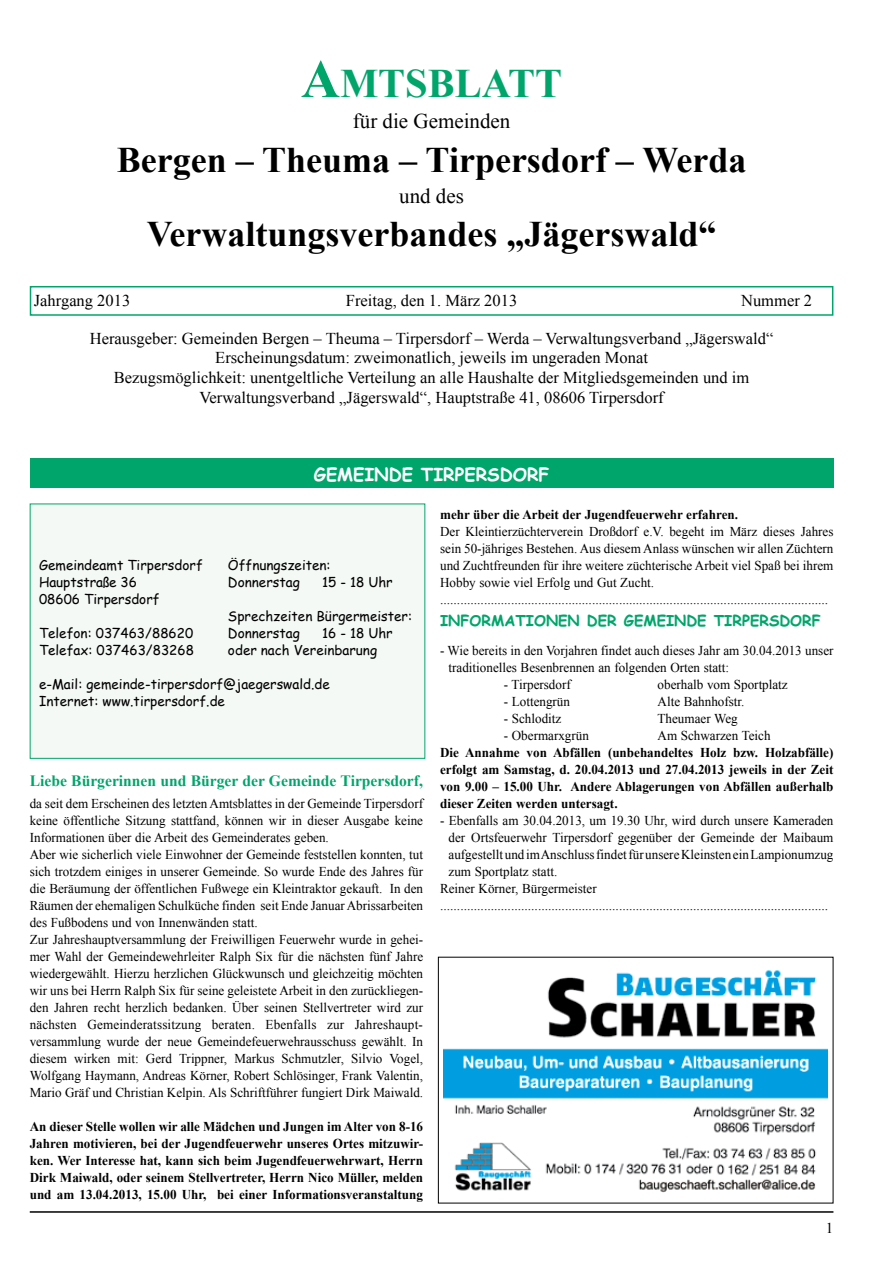
<style>
.page{position:relative;width:893px;height:1263px;background:#fff}
.page>*{position:absolute;margin:0;border:0;box-sizing:border-box;transform-origin:0 0}
.t1{font:700 40.5px "Times New Roman";color:#00a56c}
.t2{font:700 36px "Times New Roman";color:#000}
.t3{font:21px "Times New Roman";color:#000}
.t4{font:700 18px "Comic Sans MS";color:#fff}
.t5{font:16.5px/19.8px "Times New Roman";color:#000;text-align:center}
.t6{font:700 15.75px "Times New Roman";color:#00a56c}
.t7{font:700 15px "Comic Sans MS";color:#00a56c}
.t8{font:15px "Times New Roman";color:#000}
.t9{font:13.5px/17px "Times New Roman";color:#000}
.t10{font:700 13.5px/17px "Times New Roman";color:#000;text-align:justify}
.t11{font:13.5px/17px "Comic Sans MS";color:#000}
.s1{font-size:54px}
</style>
<div class="page">
<hr style="left:30px;top:1211px;width:803px;height:2px;background:#000">
<div style="left:30px;top:286px;width:803px;height:30px;border:2px solid #00a56c"></div>
<div style="left:30px;top:458px;width:803px;height:30px;background:#00a56c"></div>
<div style="left:30px;top:504px;width:395px;height:254px;background:#f4f9f5"></div>
<div style="left:30px;top:504px;width:395px;height:255px;border:1px solid #00a56c"></div>
<img style="left:444px;top:970px;width:384px;height:223px">
<h1 class="t1" style="left:301px;top:55px;width:263px"><span class="s1">A</span>MTSBLATT</h1>
<h3 class="t3" style="left:353px;top:107px;width:159px">für die Gemeinden</h3>
<h2 class="t2" style="left:117px;top:135px;width:631px">Bergen – Theuma – Tirpersdorf – Werda</h2>
<h3 class="t3" style="left:399px;top:182px;width:66px">und des</h3>
<h2 class="t2" style="left:147px;top:209px;width:571px">Verwaltungsverbandes „Jägerswald“</h2>
<p class="t5" style="left:34px;top:290px;width:98px">Jahrgang 2013</p>
<p class="t5" style="left:346px;top:290px;width:173px">Freitag, den 1. März 2013</p>
<p class="t5" style="left:741px;top:290px;width:73px">Nummer 2</p>
<p class="t5" style="left:90px;top:328px;width:685px">Herausgeber: Gemeinden Bergen – Theuma – Tirpersdorf – Werda – Verwaltungsverband „Jägerswald“ Erscheinungsdatum: zweimonatlich, jeweils im ungeraden Monat<br>Bezugsmöglichkeit: unentgeltliche Verteilung an alle Haushalte der Mitgliedsgemeinden und im Verwaltungsverband „Jägerswald“, Hauptstraße 41, 08606 Tirpersdorf</p>
<h3 class="t4" style="left:314px;top:461px;width:237px">GEMEINDE TIRPERSDORF</h3>
<p class="t11" style="left:39px;top:556px;width:165px">Gemeindeamt Tirpersdorf</p>
<p class="t11" style="left:228px;top:556px;width:104px">Öffnungszeiten:</p>
<p class="t11" style="left:39px;top:573px;width:100px">Hauptstraße 36</p>
<p class="t11" style="left:228px;top:573px;width:73px">Donnerstag</p>
<p class="t11" style="left:322px;top:573px;width:72px">15 - 18 Uhr</p>
<p class="t11" style="left:39px;top:590px;width:122px">08606 Tirpersdorf</p>
<p class="t11" style="left:228px;top:607px;width:186px">Sprechzeiten Bürgermeister:</p>
<p class="t11" style="left:39px;top:624px;width:156px">Telefon: 037463/88620</p>
<p class="t11" style="left:228px;top:624px;width:73px">Donnerstag</p>
<p class="t11" style="left:322px;top:624px;width:72px">16 - 18 Uhr</p>
<p class="t11" style="left:39px;top:641px;width:156px">Telefax: 037463/83268</p>
<p class="t11" style="left:228px;top:641px;width:151px">oder nach Vereinbarung</p>
<p class="t11" style="left:39px;top:675px;width:292px">e-Mail: gemeinde-tirpersdorf@jaegerswald.de<br>Internet: www.tirpersdorf.de</p>
<p class="t6" style="left:30px;top:770px;width:395px">Liebe Bürgerinnen und Bürger der Gemeinde Tirpersdorf,</p>
<p class="t9" style="left:30px;top:795px;width:395px">da seit dem Erscheinen des letzten Amtsblattes in der Gemeinde Tirpersdorf keine öffentliche Sitzung stattfand, können wir in dieser Ausgabe keine Informationen über die Arbeit des Gemeinderates geben.<br>Aber wie sicherlich viele Einwohner der Gemeinde feststellen konnten, tut sich trotzdem einiges in unserer Gemeinde. So wurde Ende des Jahres für die Beräumung der öffentlichen Fußwege ein Kleintraktor gekauft. In den Räumen der ehemaligen Schulküche finden seit Ende Januar Abrissarbeiten des Fußbodens und von Innenwänden statt.<br>Zur Jahreshauptversammlung der Freiwilligen Feuerwehr wurde in gehei&shy;mer Wahl der Gemeindewehrleiter Ralph Six für die nächsten fünf Jahre wiedergewählt. Hierzu herzlichen Glückwunsch und gleichzeitig möchten wir uns bei Herrn Ralph Six für seine geleistete Arbeit in den zurückliegen&shy;den Jahren recht herzlich bedanken. Über seinen Stellvertreter wird zur nächsten Gemeinderatssitzung beraten. Ebenfalls zur Jahreshaupt&shy;versammlung wurde der neue Gemeindefeuerwehrausschuss gewählt. In diesem wirken mit: Gerd Trippner, Markus Schmutzler, Silvio Vogel, Wolfgang Haymann, Andreas Körner, Robert Schlösinger, Frank Valentin, Mario Gräf und Christian Kelpin. Als Schriftführer fungiert Dirk Maiwald.</p>
<p class="t10" style="left:30px;top:1118px;width:395px">An dieser Stelle wollen wir alle Mädchen und Jungen im Alter von 8-16<br>Jahren motivieren, bei der Jugendfeuerwehr unseres Ortes mitzuwir&shy;ken. Wer Interesse hat, kann sich beim Jugendfeuerwehrwart, Herrn Dirk Maiwald, oder seinem Stellvertreter, Herrn Nico Müller, melden und am 13.04.2013, 15.00 Uhr, bei einer Informationsveranstaltung</p>
<p class="t10" style="left:440px;top:505px;width:299px">mehr über die Arbeit der Jugendfeuerwehr erfahren.</p>
<p class="t9" style="left:440px;top:523px;width:395px">Der Kleintierzüchterverein Droßdorf e.V. begeht im März dieses Jahres sein 50-jähriges Bestehen. Aus diesem Anlass wünschen wir allen Züchtern und Zuchtfreunden für ihre weitere züchterische Arbeit viel Spaß bei ihrem Hobby sowie viel Erfolg und Gut Zucht. ...................................................................................................................</p>
<p class="t7" style="left:440px;top:610px;width:382px">INFORMATIONEN DER GEMEINDE TIRPERSDORF</p>
<p class="t9" style="left:449px;top:642px;width:386px;text-indent:-8px">- Wie bereits in den Vorjahren findet auch dieses Jahr am 30.04.2013 unser traditionelles Besenbrennen an folgenden Orten statt:</p>
<p class="t9" style="left:504px;top:676px;width:68px">- Tirpersdorf</p>
<p class="t9" style="left:658px;top:676px;width:132px">oberhalb vom Sportplatz</p>
<p class="t9" style="left:504px;top:693px;width:68px">- Lottengrün</p>
<p class="t9" style="left:658px;top:693px;width:88px">Alte Bahnhofstr.</p>
<p class="t9" style="left:504px;top:710px;width:59px">- Schloditz</p>
<p class="t9" style="left:658px;top:710px;width:82px">Theumaer Weg</p>
<p class="t9" style="left:504px;top:727px;width:87px">- Obermarxgrün</p>
<p class="t9" style="left:658px;top:727px;width:114px">Am Schwarzen Teich</p>
<p class="t10" style="left:440px;top:744px;width:395px">Die Annahme von Abfällen (unbehandeltes Holz bzw. Holzabfälle) erfolgt am Samstag, d. 20.04.2013 und 27.04.2013 jeweils in der Zeit von 9.00 – 15.00 Uhr. Andere Ablagerungen von Abfällen außerhalb dieser Zeiten werden untersagt.</p>
<p class="t9" style="left:440px;top:812px;width:395px">- Ebenfalls am 30.04.2013, um 19.30 Uhr, wird durch unsere Kameraden</p>
<p class="t9" style="left:449px;top:829px;width:386px">der Ortsfeuerwehr Tirpersdorf gegenüber der Gemeinde der Maibaum</p>
<p class="t9" style="left:449px;top:846px;width:386px">aufgestellt und im Anschluss findet für unsere Kleinsten ein Lampionumzug</p>
<p class="t9" style="left:449px;top:863px;width:110px">zum Sportplatz statt.</p>
<p class="t9" style="left:440px;top:880px;width:158px">Reiner Körner, Bürgermeister</p>
<p class="t9" style="left:440px;top:897px;width:390px">...................................................................................................................</p>
<p class="t8" style="left:826px;top:1218px;width:9px">1</p>
</div>
